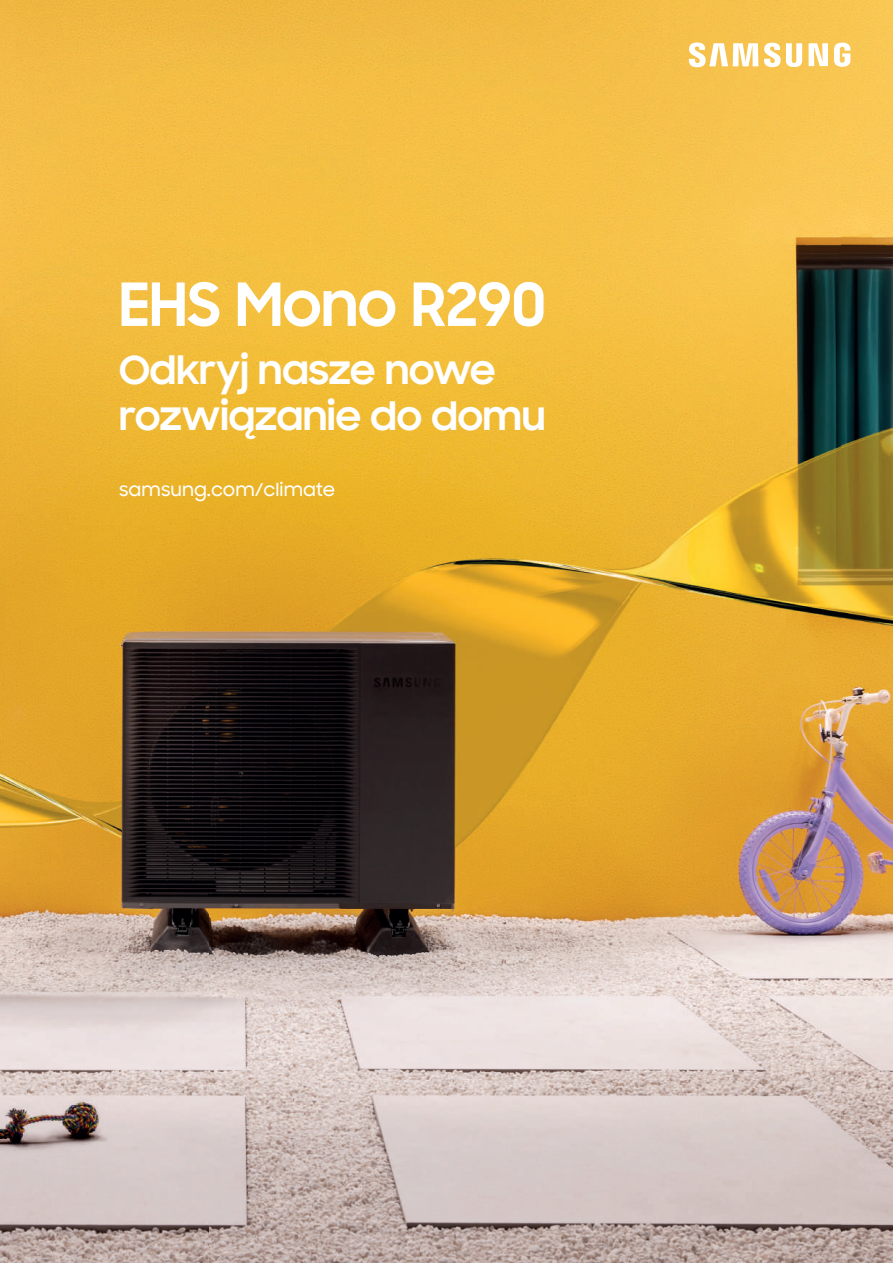
<style>
.page{position:relative;width:893px;height:1263px;background:#fff}
.page>*{position:absolute;margin:0;border:0;box-sizing:border-box;transform-origin:0 0}
.t1{font:700 59.55px "Samsung Sharp Sans";color:#fff}
.t2{font:700 39px/46.8px "Samsung Sharp Sans";color:#fff}
.t3{font:500 18px "Samsung Sharp Sans";color:#fff}
</style>
<div class="page">
<img style="left:1px;top:0;width:892px;height:1263px">
<img style="left:0;top:0;width:1px;height:1263px">
<svg style="left:689px;top:43px;width:161px;height:24px"></svg>
<h1 class="t1" style="left:119px;top:260px;width:429px">EHS Mono R290</h1>
<p class="t2" style="left:119px;top:344px;width:428px">Odkryj nasze nowe rozwiązanie do domu</p>
<p class="t3" style="left:119px;top:476px;width:218px">samsung.com/climate</p>
</div>
